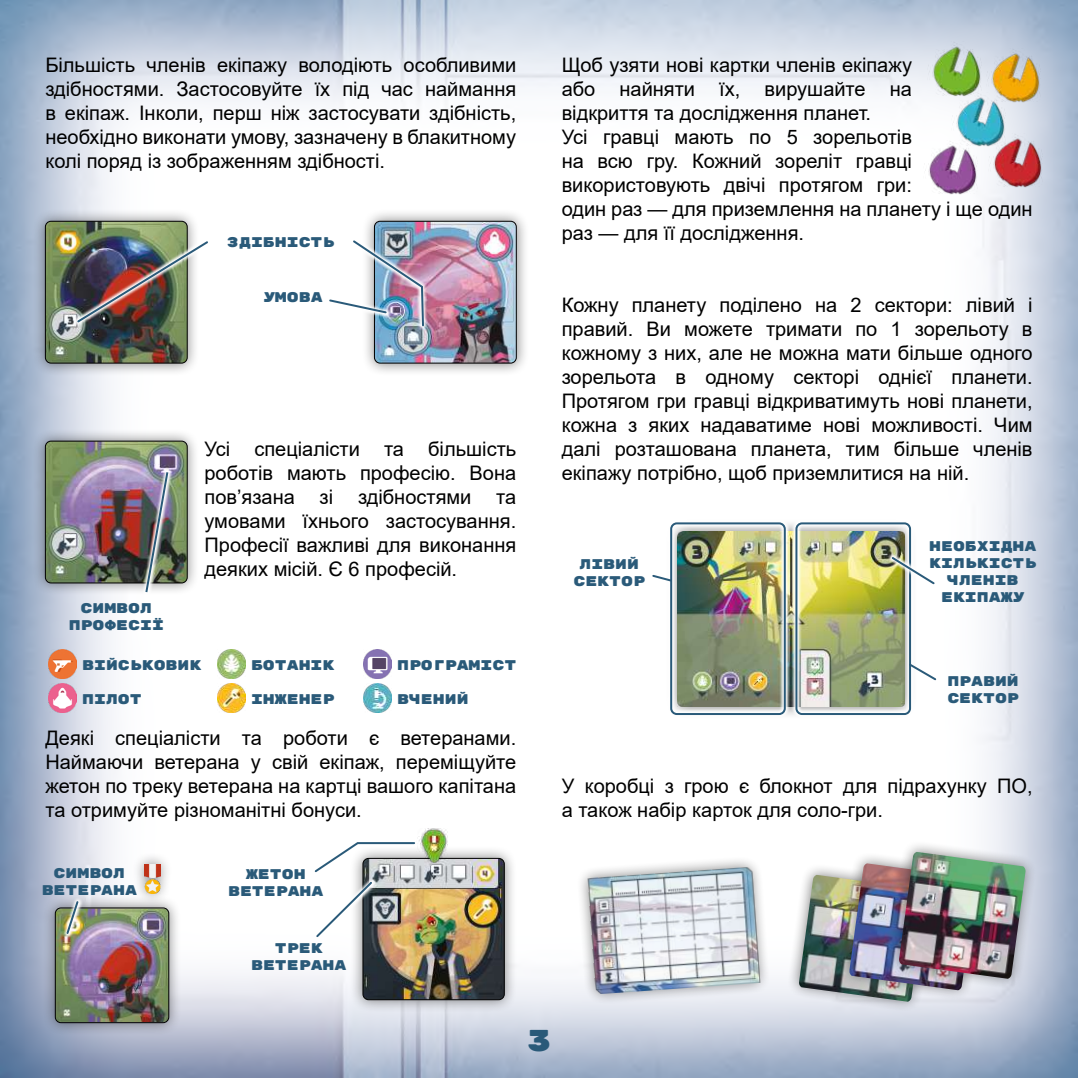
<style>
.page{position:relative;width:1078px;height:1078px;background:#fff}
.page>*{position:absolute;margin:0;border:0;box-sizing:border-box;transform-origin:0 0}
.t1{font:30px "Rubik Mono One";color:#2a5a79}
.t2{font:20px/24px "Arial";color:#000;text-align:justify}
.t3{font:14px/16.8px "Rubik Mono One";color:#2a5a79;text-align:center}
</style>
<div class="page">
<img style="left:0;top:0;width:1077px;height:1077px">
<div style="left:33px;top:428px;width:167px;height:167px;background:#000;opacity:.5"></div>
<img style="left:45px;top:441px;width:142px;height:142px">
<div style="left:45px;top:441px;width:142px;height:142px;border:1px solid #000;border-radius:6px"></div>
<img style="left:217px;top:649px;width:28px;height:28px">
<img style="left:48px;top:649px;width:29px;height:28px">
<img style="left:363px;top:649px;width:28px;height:28px">
<img style="left:48px;top:683px;width:29px;height:28px">
<img style="left:217px;top:683px;width:28px;height:28px">
<img style="left:363px;top:683px;width:28px;height:28px">
<svg style="left:141px;top:467px;width:31px;height:130px"></svg>
<img style="left:144px;top:470px;width:26px;height:124px">
<div style="left:361px;top:208px;width:168px;height:168px;background:#000;opacity:.5"></div>
<img style="left:374px;top:221px;width:142px;height:142px">
<div style="left:374px;top:221px;width:142px;height:142px;border:1px solid #000;border-radius:6px"></div>
<div style="left:33px;top:208px;width:167px;height:168px;background:#000;opacity:.5"></div>
<img style="left:45px;top:221px;width:142px;height:142px">
<div style="left:45px;top:221px;width:142px;height:142px;border:1px solid #000;border-radius:6px"></div>
<div style="left:324px;top:294px;width:67px;height:23px;background:#fff"></div>
<img style="left:328px;top:223px;width:109px;height:119px">
<svg style="left:73px;top:237px;width:139px;height:90px"></svg>
<img style="left:75px;top:239px;width:135px;height:85px">
<img style="left:951px;top:92px;width:57px;height:57px">
<img style="left:986px;top:48px;width:57px;height:57px">
<img style="left:988px;top:133px;width:57px;height:57px">
<img style="left:923px;top:140px;width:56px;height:57px">
<img style="left:927px;top:41px;width:57px;height:57px">
<div style="left:42px;top:894px;width:139px;height:141px;background:#000;opacity:.5"></div>
<img style="left:55px;top:908px;width:114px;height:113px">
<div style="left:55px;top:907px;width:114px;height:115px;border:1px solid #000;border-radius:6px"></div>
<img style="left:783px;top:836px;width:257px;height:180px">
<img style="left:898px;top:851px;width:127px;height:127px">
<div style="left:350px;top:845px;width:167px;height:167px;background:#000;opacity:.5"></div>
<img style="left:363px;top:858px;width:141px;height:141px">
<div style="left:362px;top:857px;width:142px;height:142px;border:1px solid #000;border-radius:6px"></div>
<svg style="left:62px;top:896px;width:21px;height:42px"></svg>
<svg style="left:65px;top:899px;width:15px;height:36px"></svg>
<div style="left:132px;top:851px;width:40px;height:53px;background:#000;opacity:.5"></div>
<img style="left:144px;top:864px;width:16px;height:28px">
<img style="left:416px;top:828px;width:34px;height:34px">
<svg style="left:574px;top:853px;width:198px;height:154px"></svg>
<img style="left:587px;top:866px;width:174px;height:128px">
<img style="left:665px;top:517px;width:125px;height:202px">
<div style="left:670px;top:522px;width:115px;height:192px;border:2px solid #2a5a79;border-radius:6px"></div>
<svg style="left:650px;top:573px;width:23px;height:10px"></svg>
<img style="left:790px;top:517px;width:125px;height:202px">
<div style="left:795px;top:522px;width:115px;height:192px;border:2px solid #2a5a79;border-radius:6px"></div>
<svg style="left:907px;top:661px;width:30px;height:20px"></svg>
<svg style="left:886px;top:551px;width:52px;height:38px"></svg>
<svg style="left:312px;top:877px;width:64px;height:64px"></svg>
<svg style="left:314px;top:879px;width:60px;height:59px"></svg>
<svg style="left:310px;top:837px;width:109px;height:39px"></svg>
<svg style="left:313px;top:840px;width:103px;height:33px"></svg>
<p class="t2" style="left:45px;top:53px;width:472px">Більшість членів екіпажу володіють особливими здібностями. Застосовуйте їх під час наймання в екіпаж. Інколи, перш ніж застосувати здібність, необхідно виконати умову, зазначену в блакитному колі поряд із зображенням здібності.</p>
<p class="t3" style="left:227px;top:234px;width:109px">ЗДІБНІСТЬ</p>
<p class="t3" style="left:263px;top:288px;width:61px">УМОВА</p>
<p class="t2" style="left:204px;top:437px;width:313px">Усі спеціалісти та більшість роботів мають професію. Вона пов’язана зі здібностями та умовами їхнього застосування.<br>Професії важливі для виконання деяких місій. Є 6 професій.</p>
<p class="t3" style="left:69px;top:600px;width:97px">СИМВОЛ<br>ПРОФЕСІЇ</p>
<p class="t3" style="left:82px;top:657px;width:120px">ВІЙСЬКОВИК</p>
<p class="t3" style="left:251px;top:657px;width:85px">БОТАНІК</p>
<p class="t3" style="left:397px;top:657px;width:121px">ПРОГРАМІСТ</p>
<p class="t3" style="left:82px;top:691px;width:61px">ПІЛОТ</p>
<p class="t3" style="left:251px;top:691px;width:85px">ІНЖЕНЕР</p>
<p class="t3" style="left:397px;top:691px;width:73px">ВЧЕНИЙ</p>
<p class="t2" style="left:45px;top:725px;width:472px">Деякі спеціалісти та роботи є ветеранами.<br>Наймаючи ветерана у свій екіпаж, переміщуйте жетон по треку ветерана на картці вашого капітана та отримуйте різноманітні бонуси.</p>
<p class="t3" style="left:42px;top:864px;width:97px">СИМВОЛ<br>ВЕТЕРАНА</p>
<p class="t3" style="left:228px;top:865px;width:97px">ЖЕТОН<br>ВЕТЕРАНА</p>
<p class="t3" style="left:251px;top:940px;width:97px">ТРЕК<br>ВЕТЕРАНА</p>
<p class="t2" style="left:561px;top:53px;width:472px;text-align:left">Щоб узяти нові картки членів екіпажу<br>або найняти їх, вирушайте на<br>відкриття та дослідження планет.<br>Усі гравці мають по 5 зорельотів<br>на всю гру. Кожний зореліт гравці використовують двічі протягом гри:<br>один раз — для приземлення на планету і ще один раз — для її дослідження.</p>
<p class="t2" style="left:561px;top:293px;width:472px">Кожну планету поділено на 2 сектори: лівий і правий. Ви можете тримати по 1 зорельоту в кожному з них, але не можна мати більше одного зорельота в одному секторі однієї планети.<br>Протягом гри гравці відкриватимуть нові планети, кожна з яких надаватиме нові можливості. Чим далі розташована планета, тим більше членів екіпажу потрібно, щоб приземлитися на ній.</p>
<p class="t3" style="left:573px;top:556px;width:73px">ЛІВИЙ<br>СЕКТОР</p>
<p class="t3" style="left:929px;top:538px;width:109px">НЕОБХІДНА<br>КІЛЬКІСТЬ<br>ЧЛЕНІВ<br>ЕКІПАЖУ</p>
<p class="t3" style="left:947px;top:672px;width:73px;text-align:left">ПРАВИЙ<br>СЕКТОР</p>
<p class="t2" style="left:561px;top:773px;width:472px">У коробці з грою є блокнот для підрахунку ПО, а також набір карток для соло-гри.</p>
<h1 class="t1" style="left:526px;top:1024px;width:27px">3</h1>
</div>
